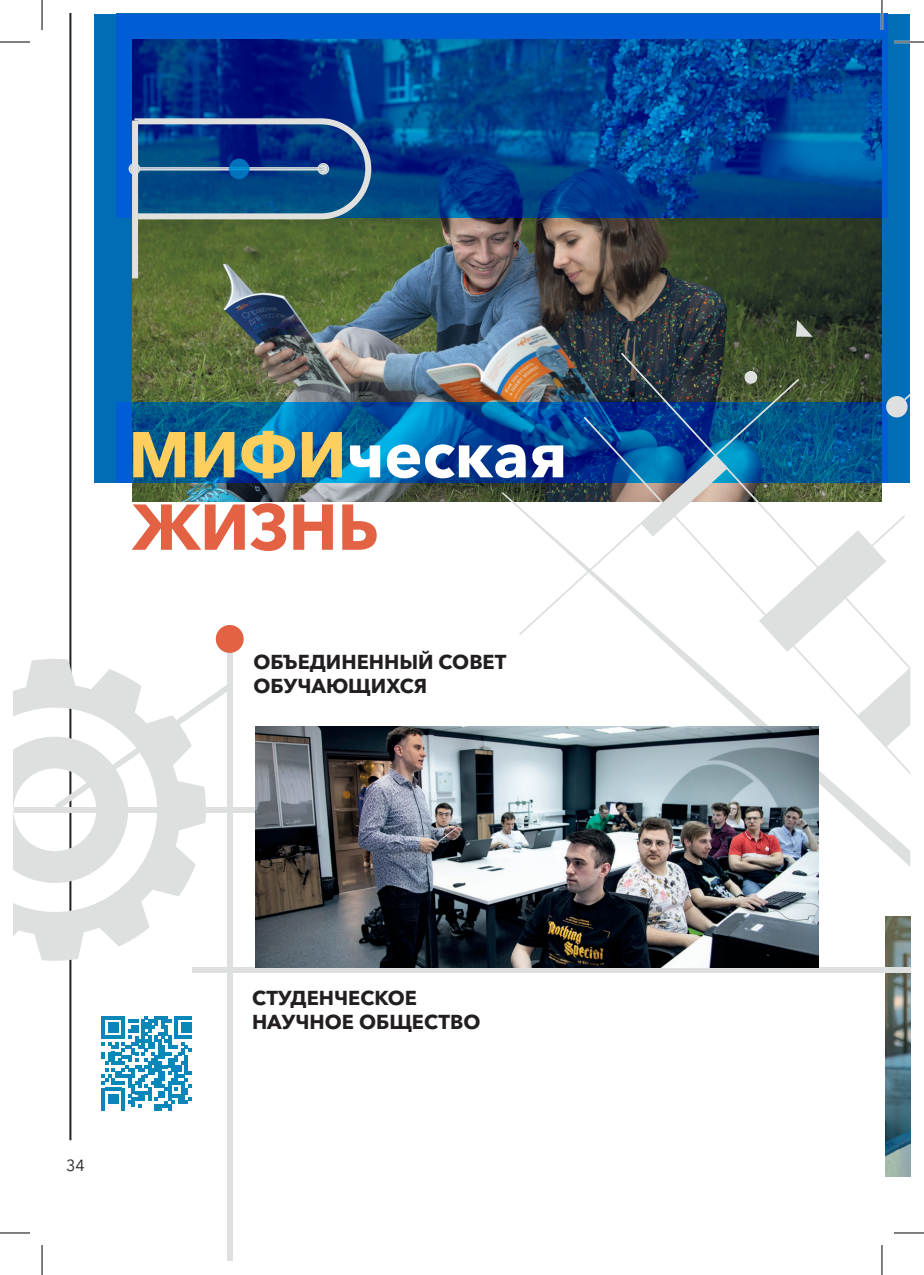
<style>
.page{position:relative;width:924px;height:1275px;background:#fff}
.page>*{position:absolute;margin:0;border:0;box-sizing:border-box;transform-origin:0 0}
.t1{font:700 64px/72.4px "Avenir Next Cyr";color:#fff}
.t2{font:700 20px/24px "Avenir Next Cyr";color:#231f20}
.t3{font:16px "Avenir Next Cyr";color:#231f20}
.s1{color:#fecf5f}
.s2{color:#e46244}
</style>
<div class="page">
<hr style="left:69px;top:14px;width:2px;height:1126px;background:#231f20">
<img style="left:885px;top:916px;width:24px;height:260px">
<div style="left:94px;top:14px;width:815px;height:468px;background:#006db4"></div>
<img style="left:133px;top:218px;width:748px;height:283px">
<svg style="left:116px;top:402px;width:403px;height:80px;background:#0060a3"></svg>
<svg style="left:116px;top:14px;width:771px;height:204px;background:#00459b"></svg>
<svg style="left:128px;top:118px;width:243px;height:160px;background:#396375"></svg>
<svg style="left:102px;top:1016px;width:89px;height:94px"></svg>
<svg style="left:14px;top:658px;width:192px;height:303px"></svg>
<div style="left:14px;top:807px;width:737px;height:5px;background:#dde0df"></div>
<div style="left:192px;top:967px;width:717px;height:6px;background:#dde0df"></div>
<svg style="left:55px;top:683px;width:172px;height:124px"></svg>
<div style="left:227px;top:637px;width:5px;height:624px;background:#dde0df"></div>
<svg style="left:795px;top:320px;width:17px;height:17px"></svg>
<svg style="left:501px;top:492px;width:408px;height:375px"></svg>
<svg style="left:620px;top:353px;width:289px;height:317px"></svg>
<svg style="left:519px;top:379px;width:279px;height:256px"></svg>
<svg style="left:758px;top:515px;width:146px;height:137px"></svg>
<svg style="left:884px;top:393px;width:25px;height:26px"></svg>
<svg style="left:856px;top:667px;width:53px;height:80px"></svg>
<svg style="left:640px;top:455px;width:87px;height:81px"></svg>
<div style="left:216px;top:625px;width:27px;height:28px;background:#e46244;border-radius:50%"></div>
<img style="left:255px;top:726px;width:562px;height:242px">
<hr style="left:893px;top:41px;width:30px;height:2px;background:#fff">
<hr style="left:880px;top:0;width:2px;height:30px;background:#fff">
<hr style="left:0;top:42px;width:30px;height:1px;background:#000">
<hr style="left:893px;top:42px;width:30px;height:1px;background:#000">
<hr style="left:0;top:1232px;width:30px;height:1px;background:#000">
<hr style="left:893px;top:1232px;width:30px;height:1px;background:#000">
<hr style="left:42px;top:0;width:1px;height:30px;background:#000">
<hr style="left:42px;top:1245px;width:1px;height:30px;background:#000">
<hr style="left:881px;top:0;width:1px;height:30px;background:#000">
<hr style="left:881px;top:1245px;width:1px;height:30px;background:#000">
<h1 class="t1" style="left:128px;top:418px;width:440px"><span class="s1">МИФИ</span>ческая<br><span class="s2">ЖИЗНЬ</span></h1>
<p class="t2" style="left:253px;top:650px;width:254px">ОБЪЕДИНЕННЫЙ СОВЕТ<br>ОБУЧАЮЩИХСЯ</p>
<p class="t3" style="left:66px;top:1155px;width:20px">34</p>
<p class="t2" style="left:252px;top:985px;width:230px">СТУДЕНЧЕСКОЕ<br>НАУЧНОЕ ОБЩЕСТВО</p>
</div>
